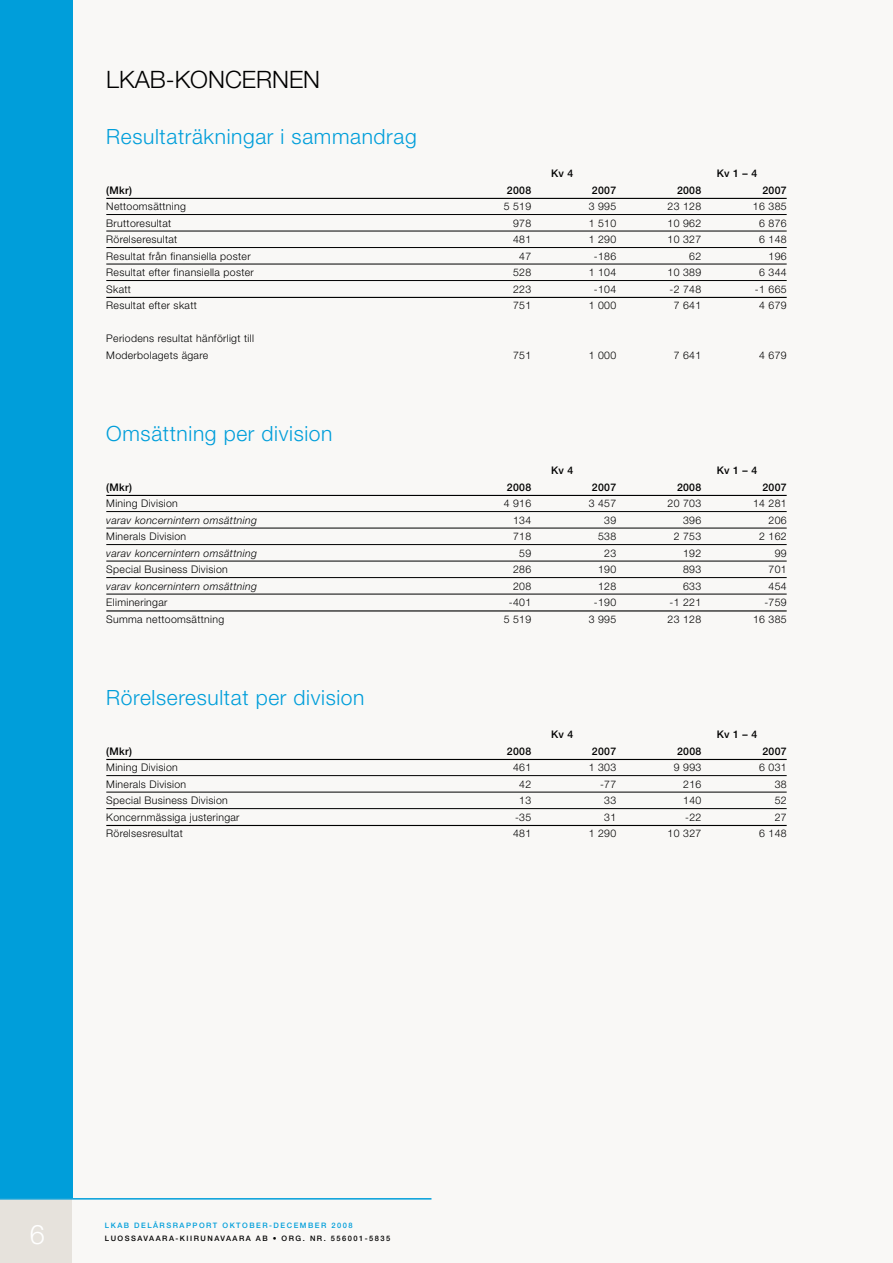
<style>
.page{position:relative;width:893px;height:1263px;background:#f9f8f6}
.page>*{position:absolute;margin:0;border:0;box-sizing:border-box;transform-origin:0 0}
.t1{font:300 27px "Helvetica Neue";color:#fff}
.t2{font:300 24px "Helvetica Neue";color:#000}
.t3{font:300 21px "Helvetica Neue";letter-spacing:.03em;color:#009eda}
.t4{font:300 10.5px/16.5px "Helvetica Neue";letter-spacing:.03em;color:#000}
.t5{font:500 10.5px "Helvetica Neue";letter-spacing:.03em;color:#000}
.t6{font:italic 300 10.5px "Helvetica Neue";letter-spacing:.03em;color:#000}
.t7{font:500 7.5px "Helvetica Neue";letter-spacing:.2em;color:#000}
.t8{font:500 7.5px "Helvetica Neue";letter-spacing:.2em;color:#009eda}
</style>
<div class="page">
<div style="left:0;top:0;width:72px;height:1220px;background:#009eda"></div>
<div style="left:0;top:1199px;width:72px;height:64px;background:#e6e2dc"></div>
<hr style="left:0;top:1198px;width:431px;height:1px;background:#009eda">
<hr style="left:106px;top:198px;width:681px;height:1px;background:#000">
<hr style="left:106px;top:214px;width:681px;height:1px;background:#000">
<hr style="left:106px;top:231px;width:681px;height:1px;background:#000">
<hr style="left:106px;top:247px;width:681px;height:1px;background:#000">
<hr style="left:106px;top:264px;width:681px;height:1px;background:#000">
<hr style="left:106px;top:280px;width:681px;height:1px;background:#000">
<hr style="left:106px;top:297px;width:681px;height:1px;background:#000">
<hr style="left:106px;top:495px;width:681px;height:1px;background:#000">
<hr style="left:106px;top:511px;width:681px;height:1px;background:#000">
<hr style="left:106px;top:528px;width:681px;height:1px;background:#000">
<hr style="left:106px;top:544px;width:681px;height:1px;background:#000">
<hr style="left:106px;top:561px;width:681px;height:1px;background:#000">
<hr style="left:106px;top:577px;width:681px;height:1px;background:#000">
<hr style="left:106px;top:594px;width:681px;height:1px;background:#000">
<hr style="left:106px;top:610px;width:681px;height:1px;background:#000">
<hr style="left:106px;top:759px;width:681px;height:1px;background:#000">
<hr style="left:106px;top:775px;width:681px;height:1px;background:#000">
<hr style="left:106px;top:792px;width:681px;height:1px;background:#000">
<hr style="left:106px;top:808px;width:681px;height:1px;background:#000">
<hr style="left:106px;top:825px;width:681px;height:1px;background:#000">
<h2 class="t2" style="left:106px;top:65px;width:215px">LKAB-KONCERNEN</h2>
<h3 class="t3" style="left:106px;top:124px;width:312px">Resultaträkningar i sammandrag</h3>
<p class="t5" style="left:551px;top:167px;width:24px">K V 4</p>
<p class="t5" style="left:717px;top:167px;width:42px">K V 1 – 4</p>
<p class="t5" style="left:106px;top:184px;width:27px">(MKR)</p>
<p class="t5" style="left:507px;top:184px;width:26px">2008</p>
<p class="t5" style="left:592px;top:184px;width:26px">2007</p>
<p class="t5" style="left:677px;top:184px;width:26px">2008</p>
<p class="t5" style="left:762px;top:184px;width:26px">2007</p>
<p class="t4" style="left:106px;top:198px;width:81px">Nettoomsättning</p>
<p class="t4" style="left:504px;top:198px;width:29px">5 519</p>
<p class="t4" style="left:589px;top:198px;width:29px">3 995</p>
<p class="t4" style="left:668px;top:198px;width:35px">23 128</p>
<p class="t4" style="left:753px;top:198px;width:35px">16 385</p>
<p class="t4" style="left:106px;top:214px;width:66px">Bruttoresultat</p>
<p class="t4" style="left:513px;top:214px;width:20px">978</p>
<p class="t4" style="left:589px;top:214px;width:29px">1 510</p>
<p class="t4" style="left:668px;top:214px;width:35px">10 962</p>
<p class="t4" style="left:759px;top:214px;width:29px">6 876</p>
<p class="t4" style="left:106px;top:231px;width:73px">Rörelseresultat</p>
<p class="t4" style="left:513px;top:231px;width:20px">481</p>
<p class="t4" style="left:589px;top:231px;width:29px">1 290</p>
<p class="t4" style="left:668px;top:231px;width:35px">10 327</p>
<p class="t4" style="left:759px;top:231px;width:29px">6 148</p>
<p class="t4" style="left:106px;top:247px;width:146px">Resultat från finansiella poster</p>
<p class="t4" style="left:519px;top:247px;width:13px">47</p>
<p class="t4" style="left:594px;top:247px;width:24px">-186</p>
<p class="t4" style="left:689px;top:247px;width:13px">62</p>
<p class="t4" style="left:768px;top:247px;width:20px">196</p>
<p class="t4" style="left:106px;top:264px;width:149px">Resultat efter finansiella poster</p>
<p class="t4" style="left:513px;top:264px;width:20px">528</p>
<p class="t4" style="left:589px;top:264px;width:29px">1 104</p>
<p class="t4" style="left:668px;top:264px;width:35px">10 389</p>
<p class="t4" style="left:759px;top:264px;width:29px">6 344</p>
<p class="t4" style="left:106px;top:280px;width:26px">Skatt</p>
<p class="t4" style="left:513px;top:280px;width:20px">223</p>
<p class="t4" style="left:594px;top:280px;width:24px">-104</p>
<p class="t4" style="left:670px;top:280px;width:33px">-2 748</p>
<p class="t4" style="left:755px;top:280px;width:33px">-1 665</p>
<p class="t4" style="left:106px;top:297px;width:92px">Resultat efter skatt</p>
<p class="t4" style="left:513px;top:297px;width:20px">751</p>
<p class="t4" style="left:589px;top:297px;width:29px">1 000</p>
<p class="t4" style="left:674px;top:297px;width:29px">7 641</p>
<p class="t4" style="left:759px;top:297px;width:29px">4 679</p>
<p class="t4" style="left:106px;top:330px;width:149px">Periodens resultat hänförligt till<br>Moderbolagets ägare</p>
<p class="t4" style="left:513px;top:346px;width:20px">751</p>
<p class="t4" style="left:589px;top:346px;width:29px">1 000</p>
<p class="t4" style="left:674px;top:346px;width:29px">7 641</p>
<p class="t4" style="left:759px;top:346px;width:29px">4 679</p>
<h3 class="t3" style="left:106px;top:421px;width:228px">Omsättning per division</h3>
<p class="t5" style="left:551px;top:464px;width:24px">K V 4</p>
<p class="t5" style="left:717px;top:464px;width:42px">K V 1 – 4</p>
<p class="t5" style="left:106px;top:481px;width:27px">(MKR)</p>
<p class="t5" style="left:507px;top:481px;width:26px">2008</p>
<p class="t5" style="left:592px;top:481px;width:26px">2007</p>
<p class="t5" style="left:677px;top:481px;width:26px">2008</p>
<p class="t5" style="left:762px;top:481px;width:26px">2007</p>
<p class="t4" style="left:106px;top:495px;width:73px">Mining Division</p>
<p class="t4" style="left:504px;top:495px;width:29px">4 916</p>
<p class="t4" style="left:589px;top:495px;width:29px">3 457</p>
<p class="t4" style="left:668px;top:495px;width:35px">20 703</p>
<p class="t4" style="left:753px;top:495px;width:35px">14 281</p>
<p class="t6" style="left:106px;top:514px;width:152px">varav koncernintern omsättning</p>
<p class="t4" style="left:513px;top:511px;width:20px">134</p>
<p class="t4" style="left:604px;top:511px;width:13px">39</p>
<p class="t4" style="left:683px;top:511px;width:20px">396</p>
<p class="t4" style="left:768px;top:511px;width:20px">206</p>
<p class="t4" style="left:106px;top:528px;width:81px">Minerals Division</p>
<p class="t4" style="left:513px;top:528px;width:20px">718</p>
<p class="t4" style="left:598px;top:528px;width:20px">538</p>
<p class="t4" style="left:674px;top:528px;width:29px">2 753</p>
<p class="t4" style="left:759px;top:528px;width:29px">2 162</p>
<p class="t6" style="left:106px;top:547px;width:152px">varav koncernintern omsättning</p>
<p class="t4" style="left:519px;top:544px;width:13px">59</p>
<p class="t4" style="left:604px;top:544px;width:13px">23</p>
<p class="t4" style="left:683px;top:544px;width:20px">192</p>
<p class="t4" style="left:775px;top:544px;width:13px">99</p>
<p class="t4" style="left:106px;top:561px;width:123px">Special Business Division</p>
<p class="t4" style="left:513px;top:561px;width:20px">286</p>
<p class="t4" style="left:598px;top:561px;width:20px">190</p>
<p class="t4" style="left:683px;top:561px;width:20px">893</p>
<p class="t4" style="left:768px;top:561px;width:20px">701</p>
<p class="t6" style="left:106px;top:580px;width:152px">varav koncernintern omsättning</p>
<p class="t4" style="left:513px;top:577px;width:20px">208</p>
<p class="t4" style="left:598px;top:577px;width:20px">128</p>
<p class="t4" style="left:683px;top:577px;width:20px">633</p>
<p class="t4" style="left:768px;top:577px;width:20px">454</p>
<p class="t4" style="left:106px;top:594px;width:63px">Elimineringar</p>
<p class="t4" style="left:509px;top:594px;width:24px">-401</p>
<p class="t4" style="left:594px;top:594px;width:24px">-190</p>
<p class="t4" style="left:670px;top:594px;width:33px">-1 221</p>
<p class="t4" style="left:764px;top:594px;width:24px">-759</p>
<p class="t4" style="left:106px;top:610px;width:119px">Summa nettoomsättning</p>
<p class="t4" style="left:504px;top:610px;width:29px">5 519</p>
<p class="t4" style="left:589px;top:610px;width:29px">3 995</p>
<p class="t4" style="left:668px;top:610px;width:35px">23 128</p>
<p class="t4" style="left:753px;top:610px;width:35px">16 385</p>
<h3 class="t3" style="left:106px;top:685px;width:260px">Rörelseresultat per division</h3>
<p class="t5" style="left:551px;top:728px;width:24px">K V 4</p>
<p class="t5" style="left:717px;top:728px;width:42px">K V 1 – 4</p>
<p class="t5" style="left:106px;top:745px;width:27px">(MKR)</p>
<p class="t5" style="left:507px;top:745px;width:26px">2008</p>
<p class="t5" style="left:592px;top:745px;width:26px">2007</p>
<p class="t5" style="left:677px;top:745px;width:26px">2008</p>
<p class="t5" style="left:762px;top:745px;width:26px">2007</p>
<p class="t4" style="left:106px;top:759px;width:73px">Mining Division</p>
<p class="t4" style="left:513px;top:759px;width:20px">461</p>
<p class="t4" style="left:589px;top:759px;width:29px">1 303</p>
<p class="t4" style="left:674px;top:759px;width:29px">9 993</p>
<p class="t4" style="left:759px;top:759px;width:29px">6 031</p>
<p class="t4" style="left:106px;top:775px;width:81px">Minerals Division</p>
<p class="t4" style="left:519px;top:775px;width:13px">42</p>
<p class="t4" style="left:600px;top:775px;width:18px">-77</p>
<p class="t4" style="left:683px;top:775px;width:20px">216</p>
<p class="t4" style="left:775px;top:775px;width:13px">38</p>
<p class="t4" style="left:106px;top:792px;width:123px">Special Business Division</p>
<p class="t4" style="left:519px;top:792px;width:13px">13</p>
<p class="t4" style="left:604px;top:792px;width:13px">33</p>
<p class="t4" style="left:683px;top:792px;width:20px">140</p>
<p class="t4" style="left:775px;top:792px;width:13px">52</p>
<p class="t4" style="left:106px;top:808px;width:135px">Koncernmässiga justeringar</p>
<p class="t4" style="left:515px;top:808px;width:18px">-35</p>
<p class="t4" style="left:604px;top:808px;width:13px">31</p>
<p class="t4" style="left:685px;top:808px;width:18px">-22</p>
<p class="t4" style="left:775px;top:808px;width:13px">27</p>
<p class="t4" style="left:106px;top:825px;width:78px">Rörelsesresultat</p>
<p class="t4" style="left:513px;top:825px;width:20px">481</p>
<p class="t4" style="left:589px;top:825px;width:29px">1 290</p>
<p class="t4" style="left:668px;top:825px;width:35px">10 327</p>
<p class="t4" style="left:759px;top:825px;width:29px">6 148</p>
<p class="t8" style="left:105px;top:1220px;width:249px">LKAB DELÅRSRAPPORT OKTOBER-DECEMBER 2008</p>
<h1 class="t1" style="left:30px;top:1217px;width:17px">6</h1>
<p class="t7" style="left:105px;top:1234px;width:287px">LUOSSAVAARA-KIIRUNAVAARA AB • ORG. NR. 556001-5835</p>
</div>
